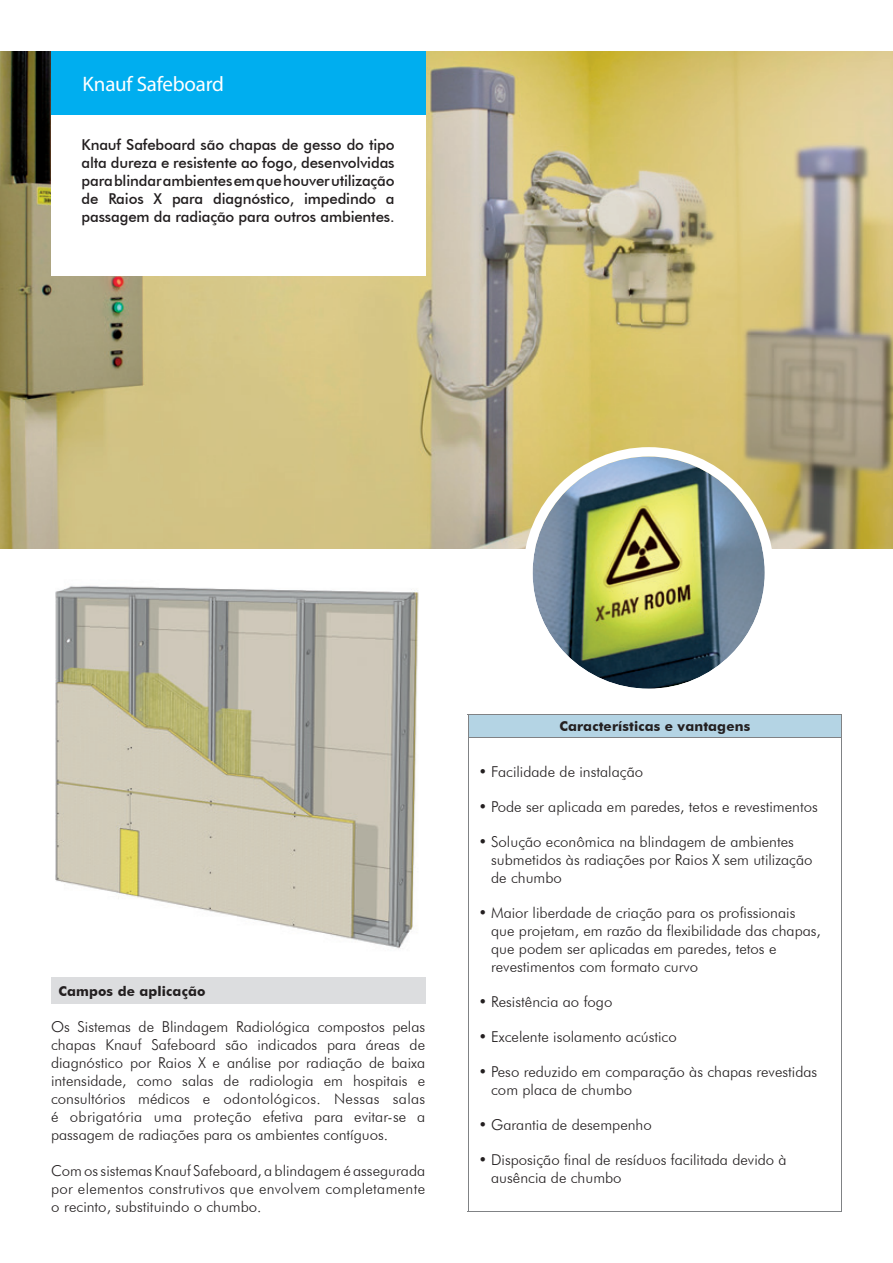
<style>
.page{position:relative;width:893px;height:1263px;background:#fff}
.page>*{position:absolute;margin:0;border:0;box-sizing:border-box;transform-origin:0 0}
.t1{font:21px "Myriad Pro";letter-spacing:-.01em;color:#fff}
.t2{font:300 15px/18px "Futura BT";color:#231f20}
.t3{font:500 15px/18px "Futura BT";letter-spacing:-.01em;color:#231f20;text-align:justify}
.t4{font:700 13.5px "Futura BT";letter-spacing:.01em;color:#231f20}
</style>
<div class="page">
<img style="left:55px;top:585px;width:364px;height:364px">
<img style="left:0;top:51px;width:893px;height:498px">
<div style="left:468px;top:715px;width:374px;height:22px;background:#b4d4e4"></div>
<hr style="left:468px;top:714px;width:374px;height:1px;background:#808285">
<svg style="left:468px;top:715px;width:1px;height:22px"></svg>
<svg style="left:841px;top:715px;width:1px;height:22px"></svg>
<hr style="left:468px;top:737px;width:1px;height:474px;background:#808285">
<hr style="left:841px;top:737px;width:1px;height:474px;background:#808285">
<hr style="left:468px;top:1211px;width:374px;height:1px;background:#808285">
<hr style="left:468px;top:737px;width:373px;height:1px;background:#808285">
<div style="left:51px;top:977px;width:374px;height:27px;background:#dcdddf"></div>
<svg style="left:523px;top:447px;width:251px;height:242px"></svg>
<div style="left:51px;top:113px;width:374px;height:163px;background:#fff"></div>
<div style="left:51px;top:51px;width:374px;height:64px;background:#00aeef"></div>
<h1 class="t1" style="left:82px;top:71px;width:143px">Knauf Safeboard</h1>
<p class="t3" style="left:82px;top:135px;width:315px">Knauf Safeboard são chapas de gesso do tipo alta dureza e resistente ao fogo, desenvolvidas para blindar ambientes em que houver utilização de Raios X para diagnóstico, impedindo a passagem da radiação para outros ambientes.</p>
<p class="t4" style="left:58px;top:982px;width:149px">Campos de aplicação</p>
<p class="t2" style="left:51px;top:1017px;width:376px;text-align:justify">Os Sistemas de Blindagem Radiológica compostos pelas chapas Knauf Safeboard são indicados para áreas de diagnóstico por Raios X e análise por radiação de baixa intensidade, como salas de radiologia em hospitais e consultórios médicos e odontológicos. Nessas salas é obrigatória uma proteção efetiva para evitar-se a passagem de radiações para os ambientes contíguos.</p>
<p class="t2" style="left:51px;top:1161px;width:376px;text-align:justify">Com os sistemas Knauf Safeboard, a blindagem é assegurada por elementos construtivos que envolvem completamente o recinto, substituindo o chumbo.</p>
<p class="t4" style="left:559px;top:718px;width:192px">Características e vantagens</p>
<p class="t2" style="left:478px;top:762px;width:166px">• Facilidade de instalação</p>
<p class="t2" style="left:478px;top:797px;width:341px">• Pode ser aplicada em paredes, tetos e revestimentos</p>
<p class="t2" style="left:491px;top:832px;width:323px;text-indent:-13px">• Solução econômica na blindagem de ambientes submetidos às radiações por Raios X sem utilização de chumbo</p>
<p class="t2" style="left:491px;top:903px;width:331px;text-indent:-13px">• Maior liberdade de criação para os profissionais que projetam, em razão da flexibilidade das chapas, que podem ser aplicadas em paredes, tetos e revestimentos com formato curvo</p>
<p class="t2" style="left:478px;top:992px;width:136px">• Resistência ao fogo</p>
<p class="t2" style="left:478px;top:1027px;width:200px">• Excelente isolamento acústico</p>
<p class="t2" style="left:491px;top:1062px;width:328px;text-indent:-13px">• Peso reduzido em comparação às chapas revestidas com placa de chumbo</p>
<p class="t2" style="left:478px;top:1115px;width:175px">• Garantia de desempenho</p>
<p class="t2" style="left:491px;top:1150px;width:297px;text-indent:-13px">• Disposição final de resíduos facilitada devido à ausência de chumbo</p>
</div>
